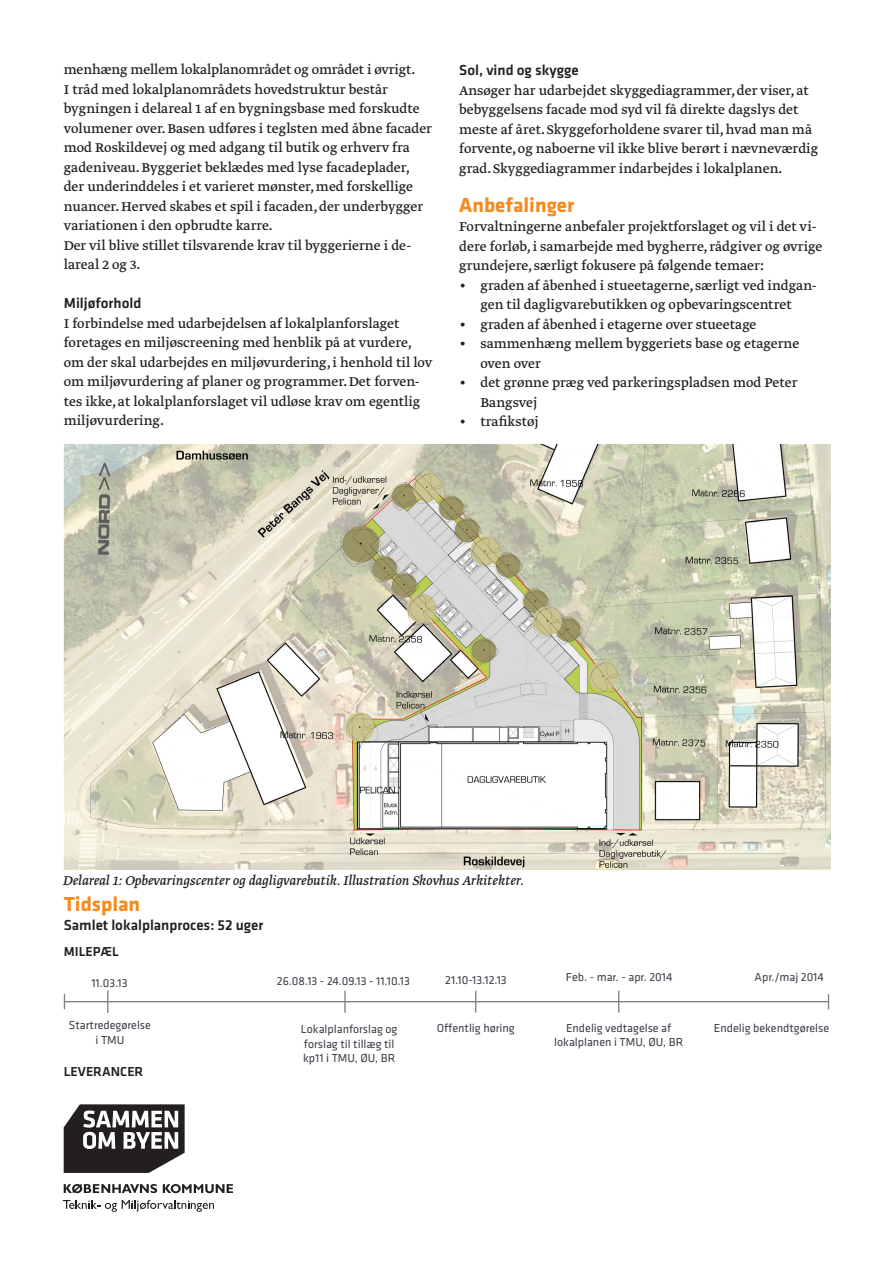
<style>
.page{position:relative;width:893px;height:1263px;background:#fff}
.page>*{position:absolute;margin:0;border:0;box-sizing:border-box;transform-origin:0 0}
.Afsnit_Tegl{font:700 21px "Klavika";color:#f68b1f}
.Brødtekst{font:15px/19.5px "Greta Text";color:#231f20}
.Brødtekst_m__hængend{font:15px/19.5px "Greta Text";color:#231f20}
.Billedtekst{font:italic 15px "Greta Text";color:#231f20}
.Underafsnit_Sort{font:500 15px "Klavika";color:#231f20}
.Tidsplan_Milepæle_Le{font:500 13.5px "Klavika";color:#231f20}
.Tidsplan_Asfalt{font:12px/14.4px "Klavika";color:#3e3c47;text-align:center}
</style>
<div class="page">
<img style="left:64px;top:444px;width:766px;height:426px">
<hr style="left:64px;top:1001px;width:764px;height:1px;background:#808285">
<hr style="left:344px;top:990px;width:2px;height:23px;background:#808285">
<svg style="left:828px;top:994px;width:1px;height:15px"></svg>
<svg style="left:64px;top:994px;width:1px;height:15px"></svg>
<svg style="left:107px;top:990px;width:1px;height:23px"></svg>
<svg style="left:618px;top:991px;width:1px;height:22px"></svg>
<svg style="left:475px;top:991px;width:1px;height:22px"></svg>
<svg style="left:64px;top:1104px;width:121px;height:69px"></svg>
<svg style="left:163px;top:1184px;width:70px;height:9px"></svg>
<svg style="left:64px;top:1184px;width:93px;height:9px"></svg>
<svg style="left:63px;top:1200px;width:151px;height:12px"></svg>
<p class="Brødtekst" style="left:64px;top:61px;width:353px">menhæng mellem lokalplanområdet og området i øvrigt.</p>
<p class="Brødtekst" style="left:64px;top:80px;width:370px">I tråd med lokalplanområdets hovedstruktur består bygningen i delareal 1 af en bygningsbase med forskudte volumener over. Basen udføres i teglsten med åbne facader mod Roskildevej og med adgang til butik og erhverv fra gadeniveau. Byggeriet beklædes med lyse facadeplader, der underinddeles i et varieret mønster, med forskellige nuancer. Herved skabes et spil i facaden, der underbygger variationen i den opbrudte karre.</p>
<p class="Brødtekst" style="left:64px;top:236px;width:349px">Der vil blive stillet tilsvarende krav til byggerierne i de&shy;lareal 2 og 3.</p>
<p class="Underafsnit_Sort" style="left:64px;top:293px;width:79px">Miljøforhold</p>
<p class="Brødtekst" style="left:64px;top:314px;width:370px">I forbindelse med udarbejdelsen af lokalplanforslaget foretages en miljøscreening med henblik på at vurdere, om der skal udarbejdes en miljøvurdering, i henhold til lov om miljøvurdering af planer og programmer. Det forven&shy;tes ikke, at lokalplanforslaget vil udløse krav om egentlig miljøvurdering.</p>
<p class="Underafsnit_Sort" style="left:459px;top:60px;width:121px">Sol, vind og skygge</p>
<p class="Brødtekst" style="left:459px;top:81px;width:360px">Ansøger har udarbejdet skyggediagrammer, der viser, at bebyggelsens facade mod syd vil få direkte dagslys det meste af året. Skyggeforholdene svarer til, hvad man må forvente, og naboerne vil ikke blive berørt i nævneværdig grad. Skyggediagrammer indarbejdes i lokalplanen.</p>
<p class="Afsnit_Tegl" style="left:459px;top:189px;width:117px">Anbefalinger</p>
<p class="Brødtekst" style="left:459px;top:218px;width:365px">Forvaltningerne anbefaler projektforslaget og vil i det vi&shy;dere forløb, i samarbejde med bygherre, rådgiver og øvrige grundejere, særligt fokusere på følgende temaer:</p>
<p class="Brødtekst_m__hængend" style="left:459px;top:276px;width:359px;text-align:center">• graden af åbenhed i stueetagerne, særligt ved indgan&shy;gen til dagligvarebutikken og opbevaringscentret</p>
<p class="Brødtekst_m__hængend" style="left:459px;top:315px;width:299px">• graden af åbenhed i etagerne over stueetage</p>
<p class="Brødtekst_m__hængend" style="left:480px;top:335px;width:320px;text-indent:-21px">• sammenhæng mellem byggeriets base og etagerne oven over</p>
<p class="Brødtekst_m__hængend" style="left:480px;top:374px;width:319px;text-indent:-21px">• det grønne præg ved parkeringspladsen mod Peter<br>Bangsvej</p>
<p class="Brødtekst_m__hængend" style="left:459px;top:413px;width:81px">• trafikstøj</p>
<p class="Billedtekst" style="left:63px;top:871px;width:463px">Delareal 1: Opbevaringscenter og dagligvarebutik. Illustration Skovhus Arkitekter.</p>
<p class="Afsnit_Tegl" style="left:64px;top:889px;width:78px">Tidsplan</p>
<p class="Underafsnit_Sort" style="left:64px;top:915px;width:201px">Samlet lokalplanproces: 52 uger</p>
<p class="Tidsplan_Milepæle_Le" style="left:64px;top:943px;width:57px">MILEPÆL</p>
<p class="Tidsplan_Asfalt" style="left:91px;top:975px;width:38px">11.03.13</p>
<p class="Tidsplan_Asfalt" style="left:69px;top:1017px;width:83px">Startredegørelse i TMU</p>
<p class="Tidsplan_Asfalt" style="left:301px;top:1021px;width:98px;text-align:left">Lokalplanforslag og forslag til tillæg til kp11 i TMU, ØU, BR</p>
<p class="Tidsplan_Asfalt" style="left:554px;top:1020px;width:131px">Endelig vedtagelse af lokalplanen i TMU, ØU, BR</p>
<p class="Tidsplan_Asfalt" style="left:566px;top:969px;width:108px">Feb. - mar. - apr. 2014</p>
<p class="Tidsplan_Asfalt" style="left:445px;top:972px;width:63px">21.10-13.12.13</p>
<p class="Tidsplan_Asfalt" style="left:755px;top:969px;width:71px">Apr./maj 2014</p>
<p class="Tidsplan_Asfalt" style="left:277px;top:973px;width:134px">26.08.13 - 24.09.13 - 11.10.13</p>
<p class="Tidsplan_Asfalt" style="left:437px;top:1020px;width:79px">Offentlig høring</p>
<p class="Tidsplan_Asfalt" style="left:714px;top:1020px;width:117px">Endelig bekendtgørelse</p>
<p class="Tidsplan_Milepæle_Le" style="left:64px;top:1062px;width:81px">LEVERANCER</p>
</div>
